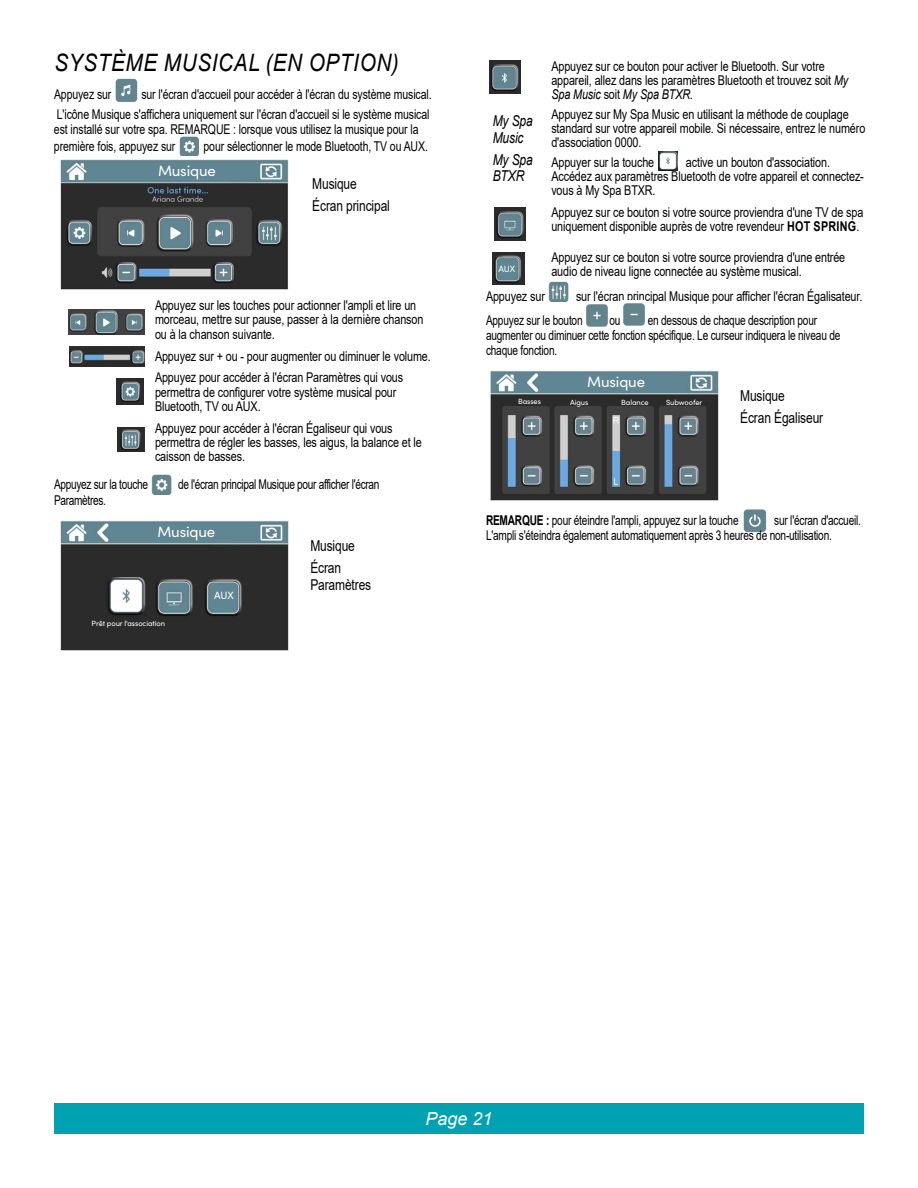
<style>
.page{position:relative;width:918px;height:1188px;background:#fff}
.page>*{position:absolute;margin:0;border:0;box-sizing:border-box;transform-origin:0 0}
.t1{font:italic 24px "Arial";letter-spacing:.035em;color:#000;scale:.86 1}
.t2{font:italic 18px "Arial";color:#fff}
.t3{font:15px/21.9px "Arial";letter-spacing:-.01em;color:#000;scale:.8 1}
.t4{font:15px "Sofia Pro";letter-spacing:-.01em;color:#fff}
.t5{font:italic 15px/16.5px "Arial";letter-spacing:-.01em;color:#000;scale:.8 1}
.t6{font:13.5px/14.2px "Arial";letter-spacing:-.01em;color:#000;scale:.8 1}
.t7{font:13.5px/20.4px "Arial";letter-spacing:-.01em;color:#000;text-align:right;scale:.78 1}
.t8{font:13.5px/15px "Arial";letter-spacing:-.01em;color:#000;scale:.75 1}
.t9{font:13.5px "Arial";letter-spacing:-.03em;color:#000;scale:.75 1}
.t10{font:10.5px "Sofia Pro";color:#fff}
.t11{font:9px "Sofia Pro";color:#fff}
.t12{font:7.5px "Sofia Pro";letter-spacing:-.01em;color:#fff}
.s1{font-style:italic}
.s2{font-weight:700}
</style>
<div class="page">
<div style="left:54px;top:1103px;width:810px;height:31px;background:#00a2b2"></div>
<img style="left:115px;top:78px;width:23px;height:25px">
<img style="left:179px;top:136px;width:20px;height:20px">
<img style="left:151px;top:475px;width:21px;height:19px">
<img style="left:659px;top:152px;width:19px;height:19px">
<img style="left:493px;top:252px;width:31px;height:33px">
<img style="left:549px;top:282px;width:20px;height:19px">
<img style="left:586px;top:304px;width:22px;height:22px">
<img style="left:623px;top:303px;width:22px;height:23px">
<img style="left:743px;top:509px;width:24px;height:24px">
<img style="left:60px;top:159px;width:229px;height:131px">
<img style="left:69px;top:309px;width:75px;height:25px">
<img style="left:70px;top:346px;width:75px;height:21px">
<img style="left:116px;top:379px;width:28px;height:25px">
<img style="left:118px;top:427px;width:26px;height:25px">
<img style="left:60px;top:520px;width:229px;height:131px">
<img style="left:107px;top:577px;width:39px;height:38px">
<img style="left:489px;top:61px;width:32px;height:32px">
<img style="left:495px;top:208px;width:31px;height:32px">
<img style="left:490px;top:370px;width:229px;height:131px">
<h1 class="t1" style="left:54px;top:48px;width:402px">SYSTÈME MUSICAL (EN OPTION)</h1>
<p class="t7" style="left:54px;top:84px;width:75px">Appuyez sur</p>
<p class="t7" style="left:57px;top:84px;width:482px">sur l'écran d'accueil pour accéder à l'écran du système musical.<br>L'icône Musique s'affichera uniquement sur l'écran d'accueil si le système musical</p>
<p class="t7" style="left:54px;top:121px;width:469px;line-height:16.5px;text-align:left">est installé sur votre spa. REMARQUE : lorsque vous utilisez la musique pour la première fois, appuyez sur</p>
<p class="t7" style="left:204px;top:135px;width:289px">pour sélectionner le mode Bluetooth, TV ou AUX.</p>
<p class="t4" style="left:158px;top:160px;width:59px">Musique</p>
<p class="t3" style="left:312px;top:172px;width:99px">Musique<br>Écran principal</p>
<p class="t6" style="left:155px;top:298px;width:337px">Appuyez sur les touches pour actionner l'ampli et lire un morceau, mettre sur pause, passer à la dernière chanson ou à la chanson suivante.</p>
<p class="t6" style="left:155px;top:345px;width:346px;line-height:21.9px">Appuyez sur + ou - pour augmenter ou diminuer le volume.<br>Appuyez pour accéder à l'écran Paramètres qui vous</p>
<p class="t6" style="left:155px;top:385px;width:303px">permettra de configurer votre système musical pour<br>Bluetooth, TV ou AUX.</p>
<p class="t6" style="left:155px;top:421px;width:335px">Appuyez pour accéder à l'écran Égaliseur qui vous permettra de régler les basses, les aigus, la balance et le caisson de basses.</p>
<p class="t9" style="left:54px;top:475px;width:127px">Appuyez sur la touche</p>
<p class="t9" style="left:178px;top:475px;width:270px">de l'écran principal Musique pour afficher l'écran</p>
<p class="t9" style="left:54px;top:491px;width:71px">Paramètres.</p>
<p class="t4" style="left:157px;top:520px;width:59px">Musique</p>
<p class="t12" style="left:92px;top:618px;width:75px">Prêt pour l'association</p>
<p class="t10" style="left:214px;top:588px;width:21px">AUX</p>
<p class="t3" style="left:310px;top:535px;width:57px">Musique<br>Écran</p>
<p class="t3" style="left:310px;top:573px;width:78px">Paramètres</p>
<p class="t5" style="left:493px;top:113px;width:52px">My Spa<br>Music</p>
<p class="t5" style="left:493px;top:151px;width:52px">My Spa<br>BTXR</p>
<p class="t11" style="left:498px;top:262px;width:18px">AUX</p>
<p class="t6" style="left:551px;top:59px;width:373px">Appuyez sur ce bouton pour activer le Bluetooth. Sur votre appareil, allez dans les paramètres Bluetooth et trouvez soit <span class="s1">My<br>Spa Music</span> soit <span class="s1">My Spa BTXR.</span></p>
<p class="t6" style="left:551px;top:107px;width:394px">Appuyez sur My Spa Music en utilisant la méthode de couplage standard sur votre appareil mobile. Si nécessaire, entrez le numéro d'association 0000.</p>
<p class="t6" style="left:551px;top:155px;width:130px">Appuyer sur la touche</p>
<p class="t6" style="left:551px;top:155px;width:392px;text-indent:135px">active un bouton d'association.<br>Accédez aux paramètres Bluetooth de votre appareil et connectez&shy;vous à My Spa BTXR.</p>
<p class="t6" style="left:551px;top:205px;width:392px">Appuyez sur ce bouton si votre source proviendra d'une TV de spa uniquement disponible auprès de votre revendeur <span class="s2">HOT SPRING</span>.</p>
<p class="t6" style="left:551px;top:250px;width:369px">Appuyez sur ce bouton si votre source proviendra d'une entrée audio de niveau ligne connectée au système musical.</p>
<p class="t6" style="left:486px;top:284px;width:472px;line-height:24px;text-indent:90px">sur l'écran principal Musique pour afficher l'écran Égalisateur.<br>Appuyez sur le bouton</p>
<p class="t6" style="left:486px;top:289px;width:75px">Appuyez sur</p>
<p class="t8" style="left:486px;top:313px;width:474px;text-indent:162px">en dessous de chaque description pour augmenter ou diminuer cette fonction spécifique. Le curseur indiquera le niveau de chaque fonction.</p>
<p class="t8" style="left:609px;top:313px;width:16px">ou</p>
<p class="t4" style="left:587px;top:371px;width:59px">Musique</p>
<p class="t12" style="left:518px;top:396px;width:24px">Basses</p>
<p class="t12" style="left:570px;top:396px;width:20px">Aigus</p>
<p class="t12" style="left:621px;top:396px;width:29px">Balance</p>
<p class="t12" style="left:666px;top:396px;width:38px">Subwoofer</p>
<p class="t3" style="left:740px;top:385px;width:105px">Musique<br>Écran Égaliseur</p>
<p class="t8" style="left:486px;top:513px;width:338px"><span class="s2">REMARQUE :</span> pour éteindre l'ampli, appuyez sur la touche</p>
<p class="t8" style="left:486px;top:513px;width:502px;text-indent:288px">sur l'écran d'accueil.<br>L'ampli s'éteindra également automatiquement après 3 heures de non-utilisation.</p>
<h2 class="t2" style="left:425px;top:1107px;width:69px">Page 21</h2>
</div>
